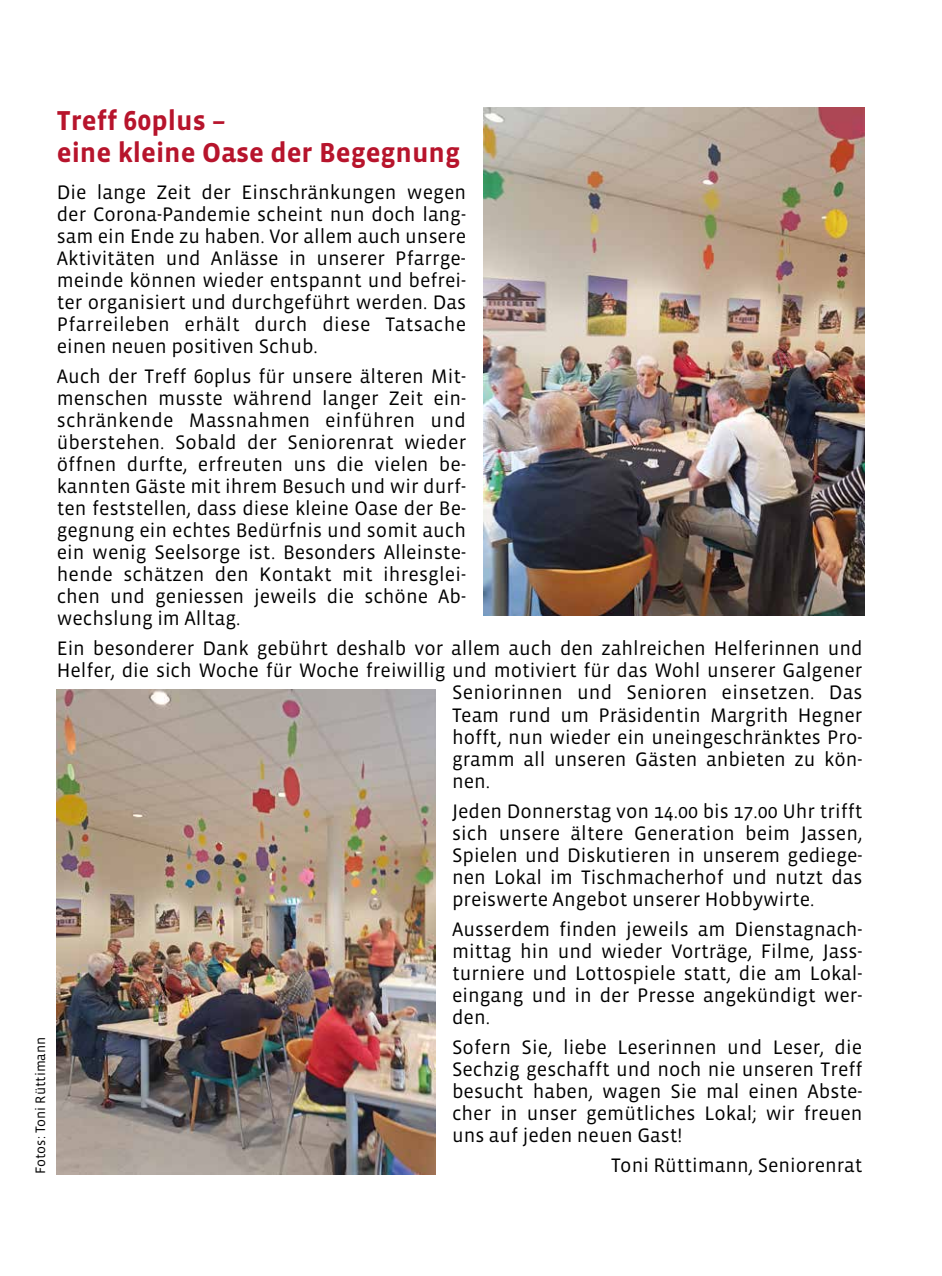
<style>
.page{position:relative;width:942px;height:1276px;background:#fff}
.page>*{position:absolute;margin:0;border:0;box-sizing:border-box;transform-origin:0 0}
.t1{font:700 28px/32px "Vista Sans";color:#b7142c}
.t2{font:20px/22px "Vista Sans";color:#000;text-align:justify}
.t3{font:14px "Vista Sans";color:#000}
</style>
<div class="page">
<img style="left:483px;top:108px;width:381px;height:508px">
<img style="left:57px;top:689px;width:378px;height:485px">
<p class="t3" style="left:33px;top:1174px;width:139px;rotate:-90deg">Fotos: Toni Rüttimann</p>
<h1 class="t1" style="left:57px;top:105px;width:404px">Treff 60plus –<br>eine kleine Oase der Begegnung</h1>
<p class="t2" style="left:57px;top:181px;width:411px">Die lange Zeit der Einschränkungen wegen der Corona-Pandemie scheint nun doch lang&shy;sam ein Ende zu haben. Vor allem auch unsere Aktivitäten und Anlässe in unserer Pfarrge&shy;meinde können wieder entspannt und befrei&shy;ter organisiert und durchgeführt werden. Das Pfarreileben erhält durch diese Tatsache einen neuen positiven Schub.</p>
<p class="t2" style="left:57px;top:366px;width:411px">Auch der Treff 60plus für unsere älteren Mit&shy;menschen musste während langer Zeit ein&shy;schränkende Massnahmen einführen und überstehen. Sobald der Seniorenrat wieder öffnen durfte, erfreuten uns die vielen be&shy;kannten Gäste mit ihrem Besuch und wir durf&shy;ten feststellen, dass diese kleine Oase der Be&shy;gegnung ein echtes Bedürfnis und somit auch ein wenig Seelsorge ist. Besonders Alleinste&shy;hende schätzen den Kontakt mit ihresglei&shy;chen und geniessen jeweils die schöne Ab&shy;wechslung im Alltag.</p>
<p class="t2" style="left:57px;top:638px;width:807px">Ein besonderer Dank gebührt deshalb vor allem auch den zahlreichen Helferinnen und</p>
<p class="t2" style="left:57px;top:660px;width:807px">Helfer, die sich Woche für Woche freiwillig und motiviert für das Wohl unserer Galgener</p>
<p class="t2" style="left:452px;top:682px;width:412px">Seniorinnen und Senioren einsetzen. Das</p>
<p class="t2" style="left:452px;top:704px;width:412px">Team rund um Präsidentin Margrith Hegner</p>
<p class="t2" style="left:452px;top:726px;width:412px">hofft, nun wieder ein uneingeschränktes Pro-</p>
<p class="t2" style="left:452px;top:748px;width:412px">gramm all unseren Gästen anbieten zu kön-</p>
<p class="t2" style="left:452px;top:770px;width:40px">nen.</p>
<p class="t2" style="left:452px;top:800px;width:412px">Jeden Donnerstag von 14.00 bis 17.00 Uhr trifft sich unsere ältere Generation beim Jassen, Spielen und Diskutieren in unserem gediege&shy;nen Lokal im Tischmacherhof und nutzt das preiswerte Angebot unserer Hobbywirte.</p>
<p class="t2" style="left:452px;top:918px;width:412px">Ausserdem finden jeweils am Dienstagnach&shy;mittag hin und wieder Vorträge, Filme, Jass&shy;turniere und Lottospiele statt, die am Lokal&shy;eingang und in der Presse angekündigt wer&shy;den.</p>
<p class="t2" style="left:452px;top:1036px;width:412px">Sofern Sie, liebe Leserinnen und Leser, die Sechzig geschafft und noch nie unseren Treff besucht haben, wagen Sie mal einen Abste&shy;cher in unser gemütliches Lokal; wir freuen uns auf jeden neuen Gast!</p>
<p class="t2" style="left:611px;top:1155px;width:253px">Toni Rüttimann, Seniorenrat</p>
</div>
